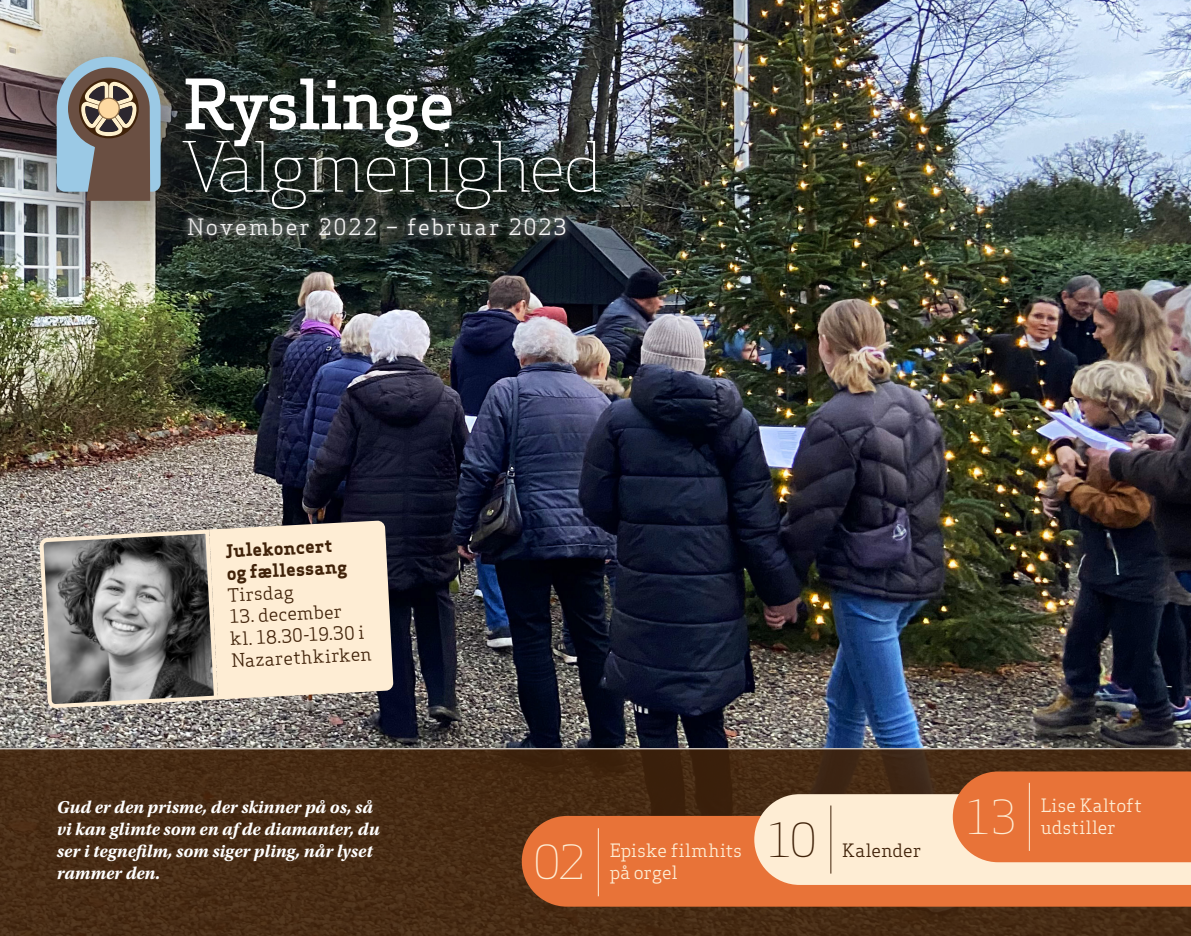
<style>
.page{position:relative;width:1191px;height:936px;background:#fff}
.page>*{position:absolute;margin:0;border:0;box-sizing:border-box;transform-origin:0 0}
.t1{font:300 46px "Apex Serif";color:#feedd4}
.t2{font:300 46px "Apex Serif";color:#402209}
.t3{font:22px "Apex Serif";letter-spacing:.095em;color:#fff}
.t4{font:italic 700 18px/22px "Utopia Std";color:#fff}
.t5{font:18px/22px "Apex Serif";letter-spacing:.005em;color:#402209}
.t6{font:18px/22px "Apex Serif";letter-spacing:.015em;color:#feedd4}
.t7{font:700 18px/22px "Apex Serif";color:#402209}
</style>
<div class="page">
<img style="left:0;top:0;width:1191px;height:748px">
<div style="left:0;top:748px;width:1191px;height:187px;background:#462b14"></div>
<hr style="left:0;top:748px;width:1191px;height:1px;background:#fff">
<div style="left:522px;top:815px;width:669px;height:91px;background:#e87338"></div>
<hr style="left:598px;top:828px;width:1px;height:68px;background:#feedd4">
<svg style="left:754px;top:771px;width:437px;height:113px;background:#dfa27b"></svg>
<hr style="left:1028px;top:782px;width:1px;height:68px;background:#feedd4">
<svg style="left:41px;top:520px;width:352px;height:188px;background:#b6ada1"></svg>
<img style="left:0;top:0;width:686px;height:300px">
<svg style="left:183px;top:78px;width:378px;height:131px;background:#49504e"></svg>
<svg style="left:567px;top:141px;width:34px;height:51px;background:#4c524e"></svg>
<svg style="left:57px;top:57px;width:104px;height:144px;background:#818282"></svg>
<div style="left:98px;top:98px;width:21px;height:21px;background:#fed9a1;border-radius:50%"></div>
<div style="left:98px;top:97px;width:22px;height:23px;border:1px solid #94724b;border-radius:50%"></div>
<p class="t3" style="left:187px;top:213px;width:381px">November 2022 – februar 2023</p>
<p class="t7" style="left:225px;top:539px;width:122px;rotate:-3deg">Julekoncert og fællessang</p>
<p class="t5" style="left:227px;top:583px;width:67px;rotate:-3deg">Tirsdag</p>
<p class="t5" style="left:228px;top:605px;width:142px;rotate:-3deg">13. december<br>kl. 18.30-19.30 i<br>Nazarethkirken</p>
<p class="t4" style="left:57px;top:796px;width:324px">Gud er den prisme, der skinner på os, så vi kan glimte som en af de diamanter, du ser i tegnefilm, som siger pling, når lyset rammer den.</p>
<h1 class="t1" style="left:533px;top:833px;width:54px">02</h1>
<p class="t6" style="left:609px;top:839px;width:134px">Episke filmhits på orgel</p>
<h1 class="t2" style="left:765px;top:810px;width:53px">10</h1>
<p class="t5" style="left:842px;top:838px;width:81px">Kalender</p>
<h1 class="t1" style="left:964px;top:787px;width:54px">13</h1>
<p class="t6" style="left:1040px;top:794px;width:103px">Lise Kaltoft udstiller</p>
</div>
